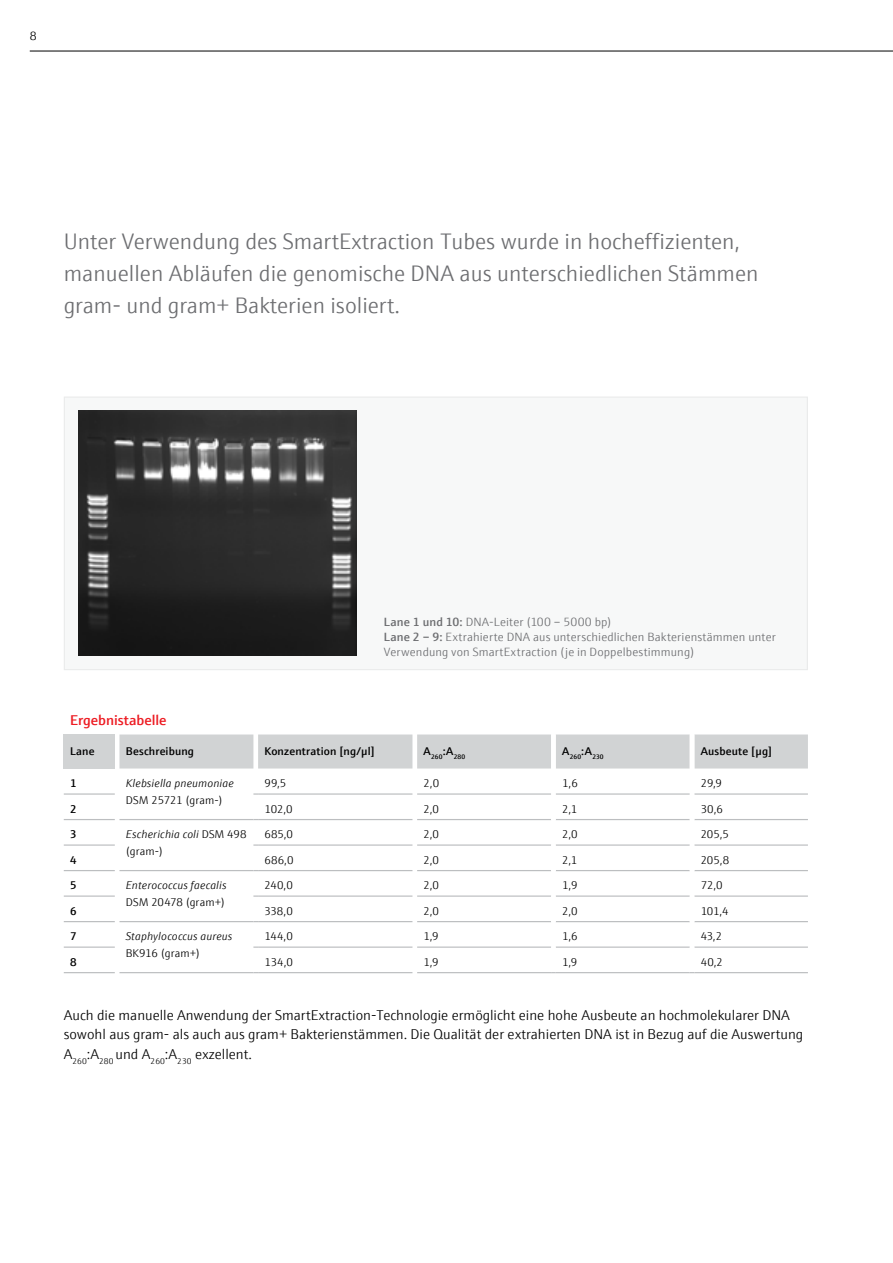
<style>
.page{position:relative;width:893px;height:1263px;background:#fff}
.page>*{position:absolute;margin:0;border:0;box-sizing:border-box;transform-origin:0 0}
.t1{font:300 22.5px/32.4px "E+H Sans";color:#6d6e71}
.t2{font:300 14.25px/19.5px "E+H Sans";color:#000}
.t3{font:600 14.25px "E+H Sans";color:#ed1d24}
.t4{font:300 12px/15px "E+H Sans";letter-spacing:.01em;color:#6d6e71}
.t5{font:300 12px "E+H Sans";color:#000}
.t6{font:300 11.25px "E+H Sans";color:#000}
.t7{font:italic 300 11.25px/16.5px "E+H Sans";letter-spacing:.01em;color:#000}
.t8{font:600 11.25px "E+H Sans";letter-spacing:.015em;color:#000}
.t9{font:600 6.6px "E+H Sans";letter-spacing:.005em;color:#000}
.s1{font-weight:600}
.s2{font-style:normal}
</style>
<div class="page">
<div style="left:64px;top:396px;width:744px;height:274px;background:#f7f8f8;border:1px solid #eaebeb"></div>
<div style="left:64px;top:734px;width:51px;height:34px;background:#d1d3d4"></div>
<hr style="left:64px;top:793px;width:51px;height:2px;background:#bcbec0">
<hr style="left:64px;top:819px;width:51px;height:1px;background:#bcbec0">
<hr style="left:64px;top:844px;width:51px;height:2px;background:#bcbec0">
<hr style="left:64px;top:870px;width:51px;height:1px;background:#bcbec0">
<hr style="left:64px;top:895px;width:51px;height:2px;background:#bcbec0">
<hr style="left:64px;top:921px;width:51px;height:1px;background:#bcbec0">
<hr style="left:64px;top:946px;width:51px;height:2px;background:#bcbec0">
<hr style="left:64px;top:972px;width:51px;height:1px;background:#bcbec0">
<svg style="left:119px;top:734px;width:689px;height:239px"></svg>
<img style="left:78px;top:410px;width:279px;height:246px">
<hr style="left:30px;top:51px;width:863px;height:1px;background:#000">
<p class="t5" style="left:30px;top:27px;width:8px">8</p>
<h1 class="t1" style="left:64px;top:223px;width:696px">Unter Verwendung des SmartExtraction Tubes wurde in hocheffizienten, manuellen Abläufen die genomische DNA aus unterschiedlichen Stämmen gram- und gram+ Bakterien isoliert.</h1>
<p class="t3" style="left:70px;top:710px;width:98px">Ergebnistabelle</p>
<p class="t4" style="left:384px;top:613px;width:393px"><span class="s1">Lane 1 und 10:</span> DNA-Leiter (100 ‒ 5000 bp)<br><span class="s1">Lane 2 – 9:</span> Extrahierte DNA aus unterschiedlichen Bakterienstämmen unter<br>Verwendung von SmartExtraction (je in Doppelbestimmung)</p>
<p class="t8" style="left:70px;top:743px;width:26px">Lane</p>
<p class="t8" style="left:126px;top:743px;width:70px">Beschreibung</p>
<p class="t8" style="left:264px;top:743px;width:112px">Konzentration [ng/µl]</p>
<p class="t9" style="left:423px;top:752px;width:43px"><sup>A</sup>260<sup>:A</sup>280</p>
<p class="t9" style="left:562px;top:752px;width:43px"><sup>A</sup>260<sup>:A</sup>230</p>
<p class="t8" style="left:701px;top:743px;width:73px">Ausbeute [µg]</p>
<p class="t8" style="left:70px;top:775px;width:8px">1</p>
<p class="t7" style="left:126px;top:774px;width:110px">Klebsiella pneumoniae</p>
<p class="t6" style="left:126px;top:791px;width:98px">DSM 25721 (gram-)</p>
<p class="t6" style="left:264px;top:775px;width:23px">99,5</p>
<p class="t6" style="left:423px;top:775px;width:17px">2,0</p>
<p class="t6" style="left:562px;top:775px;width:17px">1,6</p>
<p class="t6" style="left:701px;top:775px;width:23px">29,9</p>
<p class="t8" style="left:70px;top:800px;width:8px">2</p>
<p class="t6" style="left:264px;top:800px;width:30px">102,0</p>
<p class="t6" style="left:423px;top:800px;width:17px">2,0</p>
<p class="t6" style="left:562px;top:800px;width:17px">2,1</p>
<p class="t6" style="left:701px;top:800px;width:24px">30,6</p>
<p class="t8" style="left:70px;top:826px;width:8px">3</p>
<p class="t7" style="left:126px;top:825px;width:122px">Escherichia coli <span class="s2">DSM 498 (gram-)</span></p>
<p class="t6" style="left:264px;top:826px;width:30px">685,0</p>
<p class="t6" style="left:423px;top:826px;width:17px">2,0</p>
<p class="t6" style="left:562px;top:826px;width:17px">2,0</p>
<p class="t6" style="left:701px;top:826px;width:30px">205,5</p>
<p class="t8" style="left:70px;top:851px;width:8px">4</p>
<p class="t6" style="left:264px;top:851px;width:31px">686,0</p>
<p class="t6" style="left:423px;top:851px;width:17px">2,0</p>
<p class="t6" style="left:562px;top:851px;width:17px">2,1</p>
<p class="t6" style="left:701px;top:851px;width:30px">205,8</p>
<p class="t8" style="left:70px;top:877px;width:8px">5</p>
<p class="t7" style="left:126px;top:876px;width:102px">Enterococcus faecalis</p>
<p class="t6" style="left:126px;top:893px;width:101px">DSM 20478 (gram+)</p>
<p class="t6" style="left:264px;top:877px;width:30px">240,0</p>
<p class="t6" style="left:423px;top:877px;width:17px">2,0</p>
<p class="t6" style="left:562px;top:877px;width:17px">1,9</p>
<p class="t6" style="left:701px;top:877px;width:24px">72,0</p>
<p class="t8" style="left:70px;top:902px;width:8px">6</p>
<p class="t6" style="left:264px;top:903px;width:30px">338,0</p>
<p class="t6" style="left:423px;top:903px;width:17px">2,0</p>
<p class="t6" style="left:562px;top:903px;width:17px">2,0</p>
<p class="t6" style="left:701px;top:903px;width:30px">101,4</p>
<p class="t8" style="left:70px;top:928px;width:8px">7</p>
<p class="t7" style="left:126px;top:927px;width:108px">Staphylococcus aureus</p>
<p class="t6" style="left:126px;top:945px;width:76px">BK916 (gram+)</p>
<p class="t6" style="left:264px;top:928px;width:30px">144,0</p>
<p class="t6" style="left:423px;top:928px;width:17px">1,9</p>
<p class="t6" style="left:562px;top:928px;width:17px">1,6</p>
<p class="t6" style="left:701px;top:928px;width:23px">43,2</p>
<p class="t8" style="left:70px;top:953px;width:8px">8</p>
<p class="t6" style="left:264px;top:954px;width:30px">134,0</p>
<p class="t6" style="left:423px;top:954px;width:17px">1,9</p>
<p class="t6" style="left:562px;top:954px;width:17px">1,9</p>
<p class="t6" style="left:701px;top:954px;width:24px">40,2</p>
<p class="t2" style="left:64px;top:1004px;width:741px">Auch die manuelle Anwendung der SmartExtraction-Technologie ermöglicht eine hohe Ausbeute an hochmolekularer DNA sowohl aus gram- als auch aus gram+ Bakterienstämmen. Die Qualität der extrahierten DNA ist in Bezug auf die Auswertung<br>A<sub>260</sub>:A<sub>280</sub> und A<sub>260</sub>:A<sub>230</sub> exzellent.</p>
</div>
